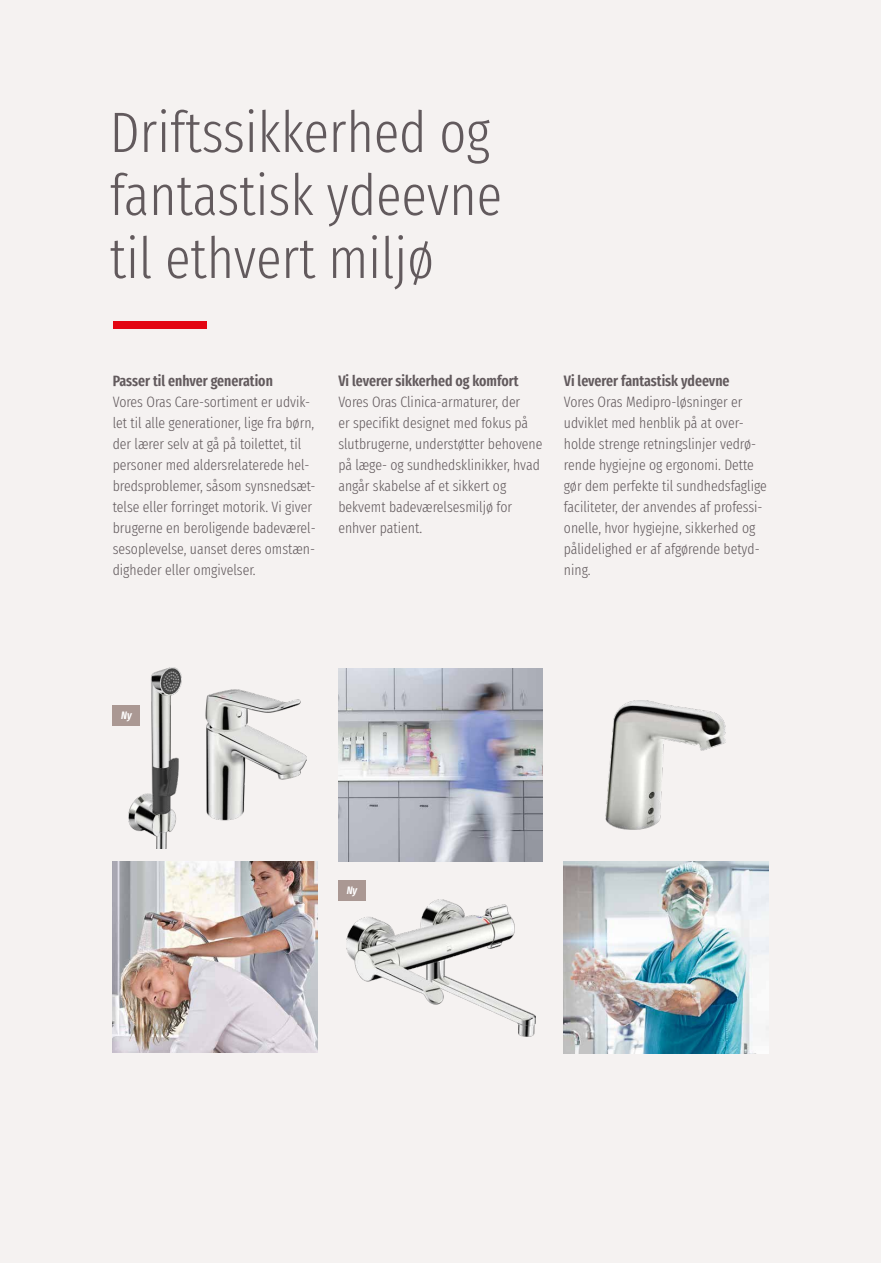
<style>
.page{position:relative;width:881px;height:1263px;background:#fff}
.page>*{position:absolute;margin:0;border:0;box-sizing:border-box;transform-origin:0 0}
.t1{font:300 extra-condensed 57px/63px "Fira Sans";color:#625a5d}
.t2{font:300 extra-condensed 15px/21px "Fira Sans";color:#625a5d}
.t3{font:600 extra-condensed 15px "Fira Sans";color:#625a5d}
.t4{font:italic 600 extra-condensed 10.95px "Fira Sans";color:#fff}
</style>
<div class="page">
<div style="left:0;top:0;width:880px;height:1263px;background:#f5f2f1"></div>
<img style="left:563px;top:861px;width:204px;height:193px">
<img style="left:338px;top:669px;width:204px;height:192px">
<img style="left:113px;top:861px;width:204px;height:192px">
<img style="left:128px;top:667px;width:178px;height:181px">
<img style="left:346px;top:899px;width:189px;height:137px">
<img style="left:605px;top:700px;width:121px;height:130px">
<div style="left:113px;top:321px;width:93px;height:8px;background:#e30613"></div>
<div style="left:113px;top:705px;width:27px;height:21px;background:#aa9893"></div>
<div style="left:338px;top:880px;width:27px;height:21px;background:#aa9893"></div>
<h1 class="t1" style="left:110px;top:100px;width:393px">Driftssikkerhed og fantastisk ydeevne til ethvert miljø</h1>
<p class="t3" style="left:113px;top:368px;width:162px">Passer til enhver generation</p>
<p class="t2" style="left:113px;top:391px;width:204px">Vores Oras Care-sortiment er udvik&shy;let til alle generationer, lige fra børn, der lærer selv at gå på toilettet, til personer med aldersrelaterede hel&shy;bredsproblemer, såsom synsnedsæt&shy;telse eller forringet motorik. Vi giver brugerne en beroligende badeværel&shy;sesoplevelse, uanset deres omstæn&shy;digheder eller omgivelser.</p>
<p class="t3" style="left:338px;top:368px;width:182px">Vi leverer sikkerhed og komfort</p>
<p class="t2" style="left:338px;top:391px;width:205px">Vores Oras Clinica-armaturer, der<br>er specifikt designet med fokus på slutbrugerne, understøtter behovene på læge- og sundhedsklinikker, hvad angår skabelse af et sikkert og bekvemt badeværelsesmiljø for enhver patient.</p>
<p class="t3" style="left:563px;top:368px;width:167px">Vi leverer fantastisk ydeevne</p>
<p class="t2" style="left:563px;top:391px;width:204px">Vores Oras Medipro-løsninger er udviklet med henblik på at over&shy;holde strenge retningslinjer vedrø&shy;rende hygiejne og ergonomi. Dette gør dem perfekte til sundhedsfaglige faciliteter, der anvendes af professi&shy;onelle, hvor hygiejne, sikkerhed og pålidelighed er af afgørende betyd&shy;ning.</p>
<p class="t4" style="left:121px;top:706px;width:12px">Ny</p>
<p class="t4" style="left:346px;top:881px;width:12px">Ny</p>
</div>
